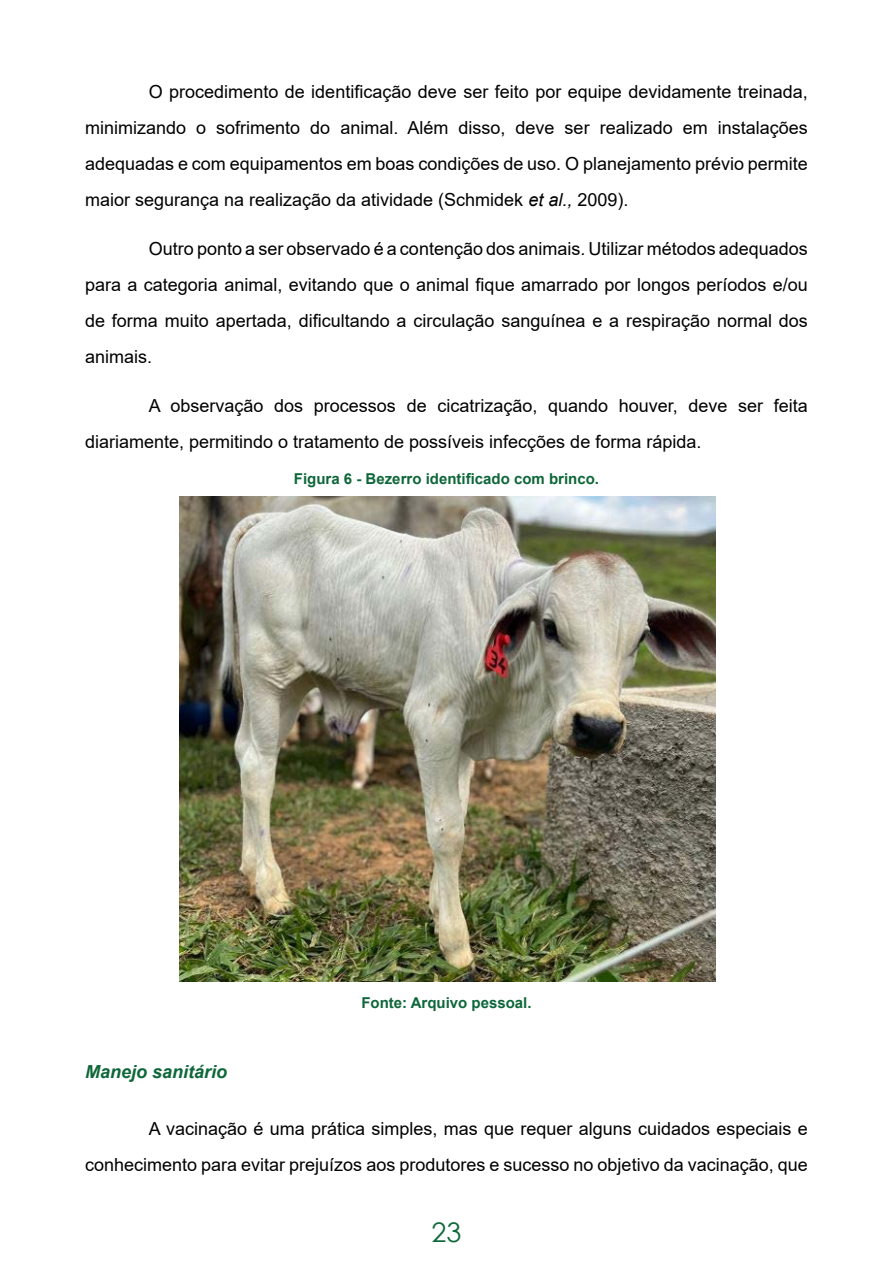
<style>
.page{position:relative;width:893px;height:1263px;background:#fff}
.page>*{position:absolute;margin:0;border:0;box-sizing:border-box;transform-origin:0 0}
.t1{font:27px "Century Gothic";color:#0e6739}
.t2{font:18px/36px "Arial";color:#000;text-align:justify}
.t3{font:italic 700 18px "Arial";color:#0e6739}
.t4{font:700 15px "Arial";color:#0e6739}
.s1{font-style:italic}
</style>
<div class="page">
<img style="left:180px;top:496px;width:536px;height:485px">
<p class="t2" style="left:85px;top:74px;width:724px;text-indent:64px">O procedimento de identificação deve ser feito por equipe devidamente treinada, minimizando o sofrimento do animal. Além disso, deve ser realizado em instalações adequadas e com equipamentos em boas condições de uso. O planejamento prévio permite maior segurança na realização da atividade (Schmidek <span class="s1">et al.,</span> 2009).</p>
<p class="t2" style="left:85px;top:230px;width:724px;text-indent:64px">Outro ponto a ser observado é a contenção dos animais. Utilizar métodos adequados para a categoria animal, evitando que o animal fique amarrado por longos períodos e/ou de forma muito apertada, dificultando a circulação sanguínea e a respiração normal dos animais.</p>
<p class="t2" style="left:85px;top:387px;width:724px;text-indent:64px">A observação dos processos de cicatrização, quando houver, deve ser feita diariamente, permitindo o tratamento de possíveis infecções de forma rápida.</p>
<p class="t4" style="left:294px;top:468px;width:307px">Figura 6 - Bezerro identificado com brinco.</p>
<p class="t3" style="left:85px;top:1060px;width:144px">Manejo sanitário</p>
<p class="t4" style="left:361px;top:992px;width:172px">Fonte: Arquivo pessoal.</p>
<p class="t2" style="left:85px;top:1111px;width:724px;text-align:right">A vacinação é uma prática simples, mas que requer alguns cuidados especiais e conhecimento para evitar prejuízos aos produtores e sucesso no objetivo da vacinação, que</p>
<h1 class="t1" style="left:431px;top:1214px;width:31px">23</h1>
</div>
